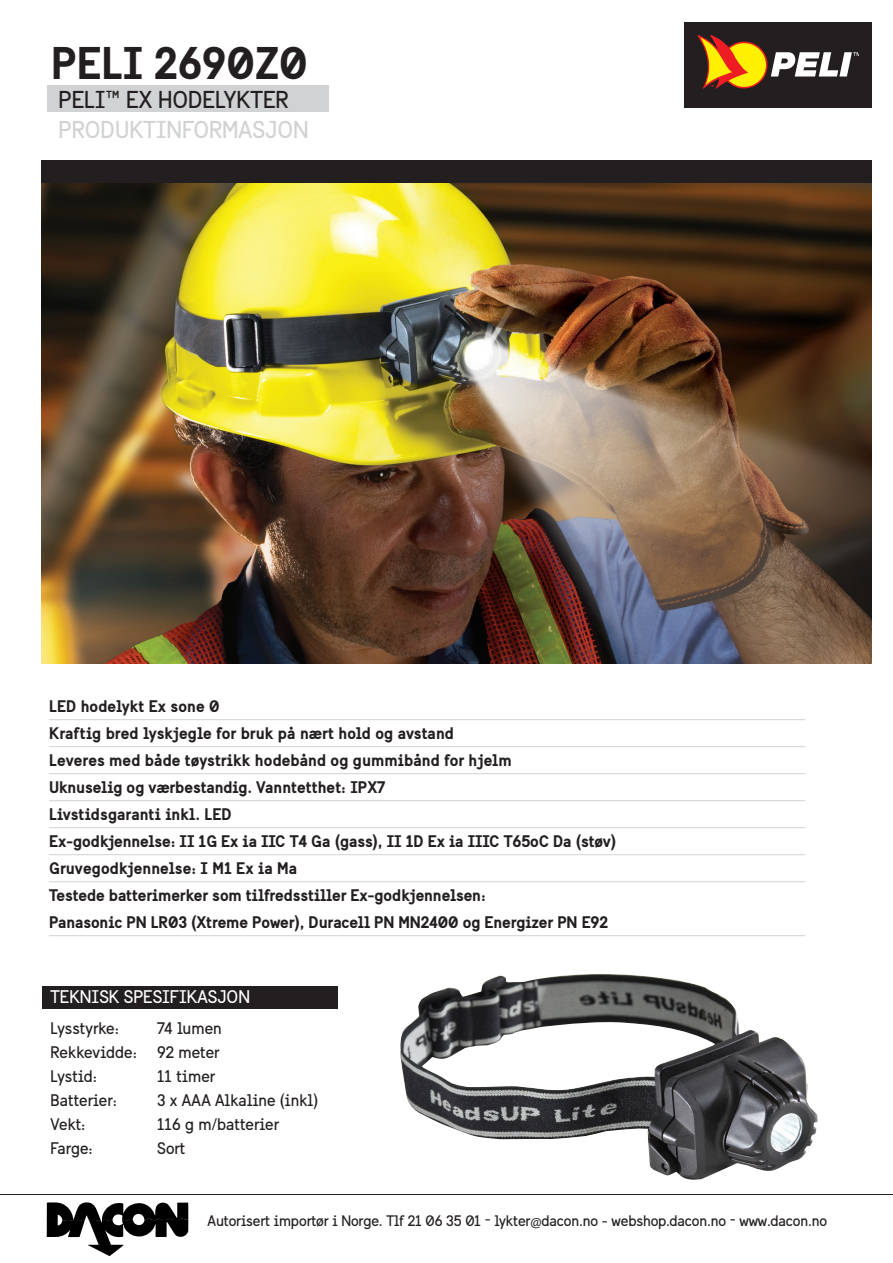
<style>
.page{position:relative;width:893px;height:1263px;background:#fff}
.page>*{position:absolute;margin:0;border:0;box-sizing:border-box;transform-origin:0 0}
.t1{font:700 45px "Sweden Sans";color:#231f20}
.t2{font:24px "Sweden Sans";color:#d1d2d4}
.t3{font:24px "Sweden Sans";color:#231f20}
.t4{font:18px "Sweden Sans";color:#fff}
.t5{font:700 16.5px/27px "Sweden Sans";letter-spacing:-.005em;color:#231f20}
.t6{font:16.5px/24px "Sweden Sans";color:#231f20}
.t7{font:15px "Sweden Sans";letter-spacing:-.01em;color:#231f20}
</style>
<div class="page">
<hr style="left:49px;top:719px;width:756px;height:1px;background:#d1d2d4">
<hr style="left:49px;top:746px;width:756px;height:1px;background:#d1d2d4">
<hr style="left:49px;top:773px;width:756px;height:1px;background:#d1d2d4">
<hr style="left:49px;top:800px;width:756px;height:1px;background:#d1d2d4">
<hr style="left:49px;top:827px;width:756px;height:1px;background:#d1d2d4">
<hr style="left:49px;top:854px;width:756px;height:1px;background:#d1d2d4">
<hr style="left:49px;top:881px;width:756px;height:1px;background:#d1d2d4">
<hr style="left:49px;top:935px;width:756px;height:1px;background:#d1d2d4">
<div style="left:47px;top:85px;width:281px;height:27px;background:#d1d2d4"></div>
<svg style="left:47px;top:1202px;width:141px;height:54px"></svg>
<div style="left:684px;top:22px;width:188px;height:86px;background:#231f20"></div>
<svg style="left:697px;top:35px;width:162px;height:54px"></svg>
<hr style="left:0;top:1194px;width:893px;height:1px;background:#231f20">
<div style="left:41px;top:161px;width:831px;height:22px;background:#231f20"></div>
<img style="left:41px;top:183px;width:831px;height:480px">
<div style="left:43px;top:986px;width:295px;height:23px;background:#231f20"></div>
<img style="left:400px;top:974px;width:418px;height:206px">
<h1 class="t1" style="left:51px;top:35px;width:258px">PELI 2690Z0</h1>
<h2 class="t3" style="left:59px;top:85px;width:232px">PELI™ EX HODELYKTER</h2>
<h2 class="t2" style="left:59px;top:115px;width:252px">PRODUKTINFORMASJON</h2>
<p class="t5" style="left:49px;top:693px;width:569px">LED hodelykt Ex sone 0<br>Kraftig bred lyskjegle for bruk på nært hold og avstand<br>Leveres med både tøystrikk hodebånd og gummibånd for hjelm<br>Uknuselig og værbestandig. Vanntetthet: IPX7<br>Livstidsgaranti inkl. LED<br>Ex-godkjennelse: II 1G Ex ia IIC T4 Ga (gass), II 1D Ex ia IIIC T65oC Da (støv)<br>Gruvegodkjennelse: I M1 Ex ia Ma<br>Testede batterimerker som tilfredsstiller Ex-godkjennelsen:<br>Panasonic PN LR03 (Xtreme Power), Duracell PN MN2400 og Energizer PN E92</p>
<p class="t4" style="left:51px;top:985px;width:201px">TEKNISK SPESIFIKASJON</p>
<p class="t6" style="left:51px;top:1016px;width:70px">Lysstyrke:</p>
<p class="t6" style="left:51px;top:1016px;width:173px;text-indent:107px">74 lumen<br>Rekkevidde: 92 meter<br>Lystid:</p>
<p class="t6" style="left:157px;top:1064px;width:60px">11 timer</p>
<p class="t6" style="left:51px;top:1088px;width:68px">Batterier:</p>
<p class="t6" style="left:157px;top:1088px;width:163px">3 x AAA Alkaline (inkl)</p>
<p class="t6" style="left:51px;top:1112px;width:36px">Vekt:</p>
<p class="t6" style="left:157px;top:1112px;width:124px">116 g m/batterier</p>
<p class="t6" style="left:51px;top:1136px;width:44px">Farge:</p>
<p class="t6" style="left:157px;top:1136px;width:30px">Sort</p>
<p class="t7" style="left:208px;top:1211px;width:621px">Autorisert importør i Norge. Tlf 21 06 35 01 - lykter@dacon.no - webshop.dacon.no - www.dacon.no</p>
</div>
